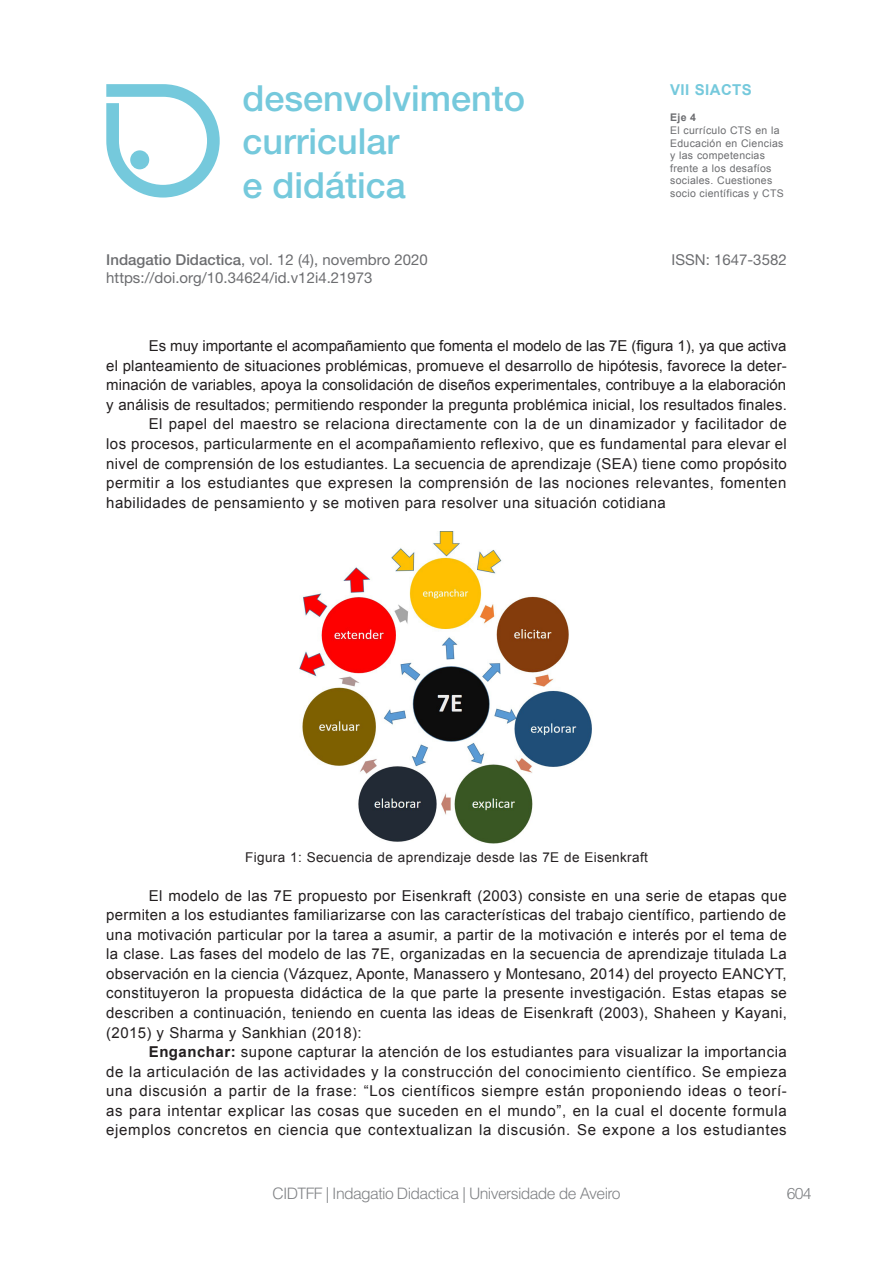
<style>
.page{position:relative;width:893px;height:1263px;background:#fff}
.page>*{position:absolute;margin:0;border:0;box-sizing:border-box;transform-origin:0 0}
.t1{font:500 36px/43.2px "Helvetica Neue LT Pro";color:#75c9dc}
.t2{font:300 15.75px "Helvetica LT Std";letter-spacing:-.04em;color:#808285}
.Paragrafo{font:15px/19.5px "Arial";letter-spacing:.025em;color:#231f20;text-align:justify}
.t3{font:15px/18px "Helvetica Neue LT Pro";color:#6c6d70}
.t4{font:700 15px "Arial";letter-spacing:.03em;color:#75c9dc}
.Legenda{font:13.5px "Arial";letter-spacing:.03em;color:#231f20}
.t5{font:10.5px/12.6px "Arial";letter-spacing:.03em;color:#6c6d70}
.t6{font:700 10.5px "Arial";color:#6c6d70}
.s1{font-weight:500}
.s2{font-weight:700}
</style>
<div class="page">
<svg style="left:106px;top:84px;width:114px;height:114px"></svg>
<div style="left:130px;top:150px;width:19px;height:19px;background:#75c9dc;border-radius:50%"></div>
<img style="left:299px;top:532px;width:293px;height:312px">
<h1 class="t1" style="left:242px;top:76px;width:284px">desenvolvimento curricular<br>e didática</h1>
<p class="t4" style="left:670px;top:80px;width:83px">VII SIACTS</p>
<p class="t6" style="left:670px;top:111px;width:27px">Eje 4</p>
<p class="t5" style="left:670px;top:124px;width:115px">El currículo CTS en la<br>Educación en Ciencias y las competencias frente a los desafíos sociales. Cuestiones socio científicas y CTS</p>
<p class="t3" style="left:106px;top:250px;width:323px"><span class="s1">Indagatio Didactica</span>, vol. 12 (4), novembro 2020 https://doi.org/10.34624/id.v12i4.21973</p>
<p class="t3" style="left:672px;top:250px;width:117px">ISSN: 1647-3582</p>
<p class="Paragrafo" style="left:106px;top:336px;width:682px;text-indent:43px">Es muy importante el acompañamiento que fomenta el modelo de las 7E (figura 1), ya que activa el planteamiento de situaciones problémicas, promueve el desarrollo de hipótesis, favorece la deter&shy;minación de variables, apoya la consolidación de diseños experimentales, contribuye a la elaboración y análisis de resultados; permitiendo responder la pregunta problémica inicial, los resultados finales.</p>
<p class="Paragrafo" style="left:106px;top:414px;width:682px;text-indent:43px">El papel del maestro se relaciona directamente con la de un dinamizador y facilitador de los procesos, particularmente en el acompañamiento reflexivo, que es fundamental para elevar el nivel de comprensión de los estudiantes. La secuencia de aprendizaje (SEA) tiene como propósito permitir a los estudiantes que expresen la comprensión de las nociones relevantes, fomenten habilidades de pensamiento y se motiven para resolver una situación cotidiana</p>
<p class="Legenda" style="left:245px;top:848px;width:404px">Figura 1: Secuencia de aprendizaje desde las 7E de Eisenkraft</p>
<p class="Paragrafo" style="left:106px;top:886px;width:682px;text-indent:43px">El modelo de las 7E propuesto por Eisenkraft (2003) consiste en una serie de etapas que permiten a los estudiantes familiarizarse con las características del trabajo científico, partiendo de una motivación particular por la tarea a asumir, a partir de la motivación e interés por el tema de la clase. Las fases del modelo de las 7E, organizadas en la secuencia de aprendizaje titulada La observación en la ciencia (Vázquez, Aponte, Manassero y Montesano, 2014) del proyecto EANCYT, constituyeron la propuesta didáctica de la que parte la presente investigación. Estas etapas se describen a continuación, teniendo en cuenta las ideas de Eisenkraft (2003), Shaheen y Kayani, (2015) y Sharma y Sankhian (2018):</p>
<p class="Paragrafo" style="left:106px;top:1042px;width:682px;text-indent:43px"><span class="s2">Enganchar:</span> supone capturar la atención de los estudiantes para visualizar la importancia de la articulación de las actividades y la construcción del conocimiento científico. Se empieza una discusión a partir de la frase: “Los científicos siempre están proponiendo ideas o teorí&shy;as para intentar explicar las cosas que suceden en el mundo”, en la cual el docente formula ejemplos concretos en ciencia que contextualizan la discusión. Se expone a los estudiantes</p>
<p class="t2" style="left:272px;top:1184px;width:350px">CIDTFF | Indagatio Didactica | Universidade de Aveiro</p>
<p class="t2" style="left:787px;top:1184px;width:27px">604</p>
</div>
